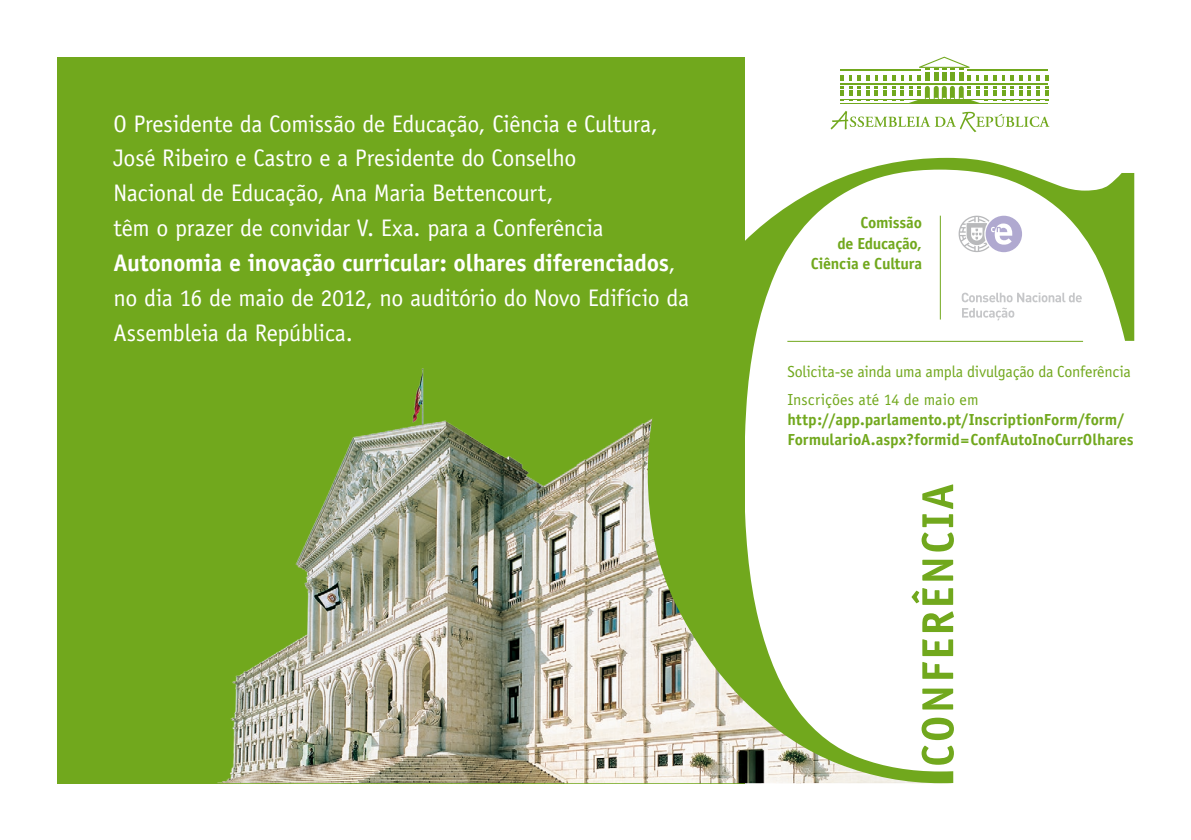
<style>
.page{position:relative;width:1191px;height:840px;background:#fff}
.page>*{position:absolute;margin:0;border:0;box-sizing:border-box;transform-origin:0 0}
.t1{font:24px/34.8px "Officina Sans";letter-spacing:-.015em;color:#fff}
.t2{font:700 16px/20.4px "Officina Sans";letter-spacing:-.005em;color:#71a81d}
.t3{font:16px/28px "Officina Sans";letter-spacing:-.01em;color:#71a81d}
.s1{font-weight:700}
</style>
<div class="page">
<div style="left:57px;top:57px;width:687px;height:725px;background:#71a81d"></div>
<img style="left:222px;top:368px;width:426px;height:414px">
<svg style="left:830px;top:111px;width:219px;height:21px"></svg>
<svg style="left:875px;top:75px;width:11px;height:26px"></svg>
<svg style="left:849px;top:75px;width:20px;height:26px"></svg>
<svg style="left:840px;top:75px;width:3px;height:26px"></svg>
<svg style="left:1002px;top:75px;width:11px;height:26px"></svg>
<svg style="left:1019px;top:75px;width:20px;height:26px"></svg>
<svg style="left:1045px;top:75px;width:3px;height:26px"></svg>
<svg style="left:892px;top:75px;width:104px;height:28px"></svg>
<hr style="left:840px;top:84px;width:208px;height:1px;background:#71a81d">
<hr style="left:840px;top:103px;width:208px;height:1px;background:#71a81d">
<hr style="left:840px;top:99px;width:208px;height:1px;background:#71a81d">
<div style="left:925px;top:72px;width:5px;height:9px;background:#71a81d"></div>
<div style="left:933px;top:72px;width:5px;height:9px;background:#71a81d"></div>
<div style="left:941px;top:72px;width:5px;height:9px;background:#71a81d"></div>
<div style="left:950px;top:72px;width:5px;height:9px;background:#71a81d"></div>
<div style="left:958px;top:72px;width:5px;height:9px;background:#71a81d"></div>
<svg style="left:919px;top:57px;width:50px;height:12px"></svg>
<hr style="left:840px;top:69px;width:81px;height:2px;background:#71a81d">
<hr style="left:967px;top:69px;width:81px;height:2px;background:#71a81d">
<svg style="left:648px;top:158px;width:486px;height:624px"></svg>
<svg style="left:921px;top:745px;width:33px;height:19px"></svg>
<svg style="left:921px;top:717px;width:33px;height:22px"></svg>
<svg style="left:922px;top:688px;width:31px;height:21px"></svg>
<svg style="left:922px;top:661px;width:31px;height:17px"></svg>
<svg style="left:922px;top:639px;width:31px;height:16px"></svg>
<svg style="left:922px;top:611px;width:32px;height:20px"></svg>
<svg style="left:911px;top:587px;width:42px;height:17px"></svg>
<svg style="left:922px;top:559px;width:31px;height:21px"></svg>
<svg style="left:921px;top:484px;width:33px;height:67px"></svg>
<div style="left:985px;top:215px;width:37px;height:37px;background:#b0a9d0;border-radius:50%"></div>
<svg style="left:958px;top:215px;width:54px;height:37px"></svg>
<svg style="left:961px;top:292px;width:120px;height:28px"></svg>
<p class="t1" style="left:113px;top:106px;width:577px">O Presidente da Comissão de Educação, Ciência e Cultura, José Ribeiro e Castro e a Presidente do Conselho<br>Nacional de Educação, Ana Maria Bettencourt,<br>têm o prazer de convidar V. Exa. para a Conferência <span class="s1">Autonomia e inovação curricular: olhares diferenciados</span>, no dia 16 de maio de 2012, no auditório do Novo Edifício da Assembleia da República.</p>
<p class="t2" style="left:811px;top:212px;width:113px;text-align:right">Comissão<br>de Educação,<br>Ciência e Cultura</p>
<p class="t3" style="left:787px;top:357px;width:345px">Solicita-se ainda uma ampla divulgação da Conferência<br>Inscrições até 14 de maio em</p>
<p class="t2" style="left:787px;top:409px;width:348px">http://app.parlamento.pt/InscriptionForm/form/<br>FormularioA.aspx?formid=ConfAutoInoCurrOlhares</p>
</div>
